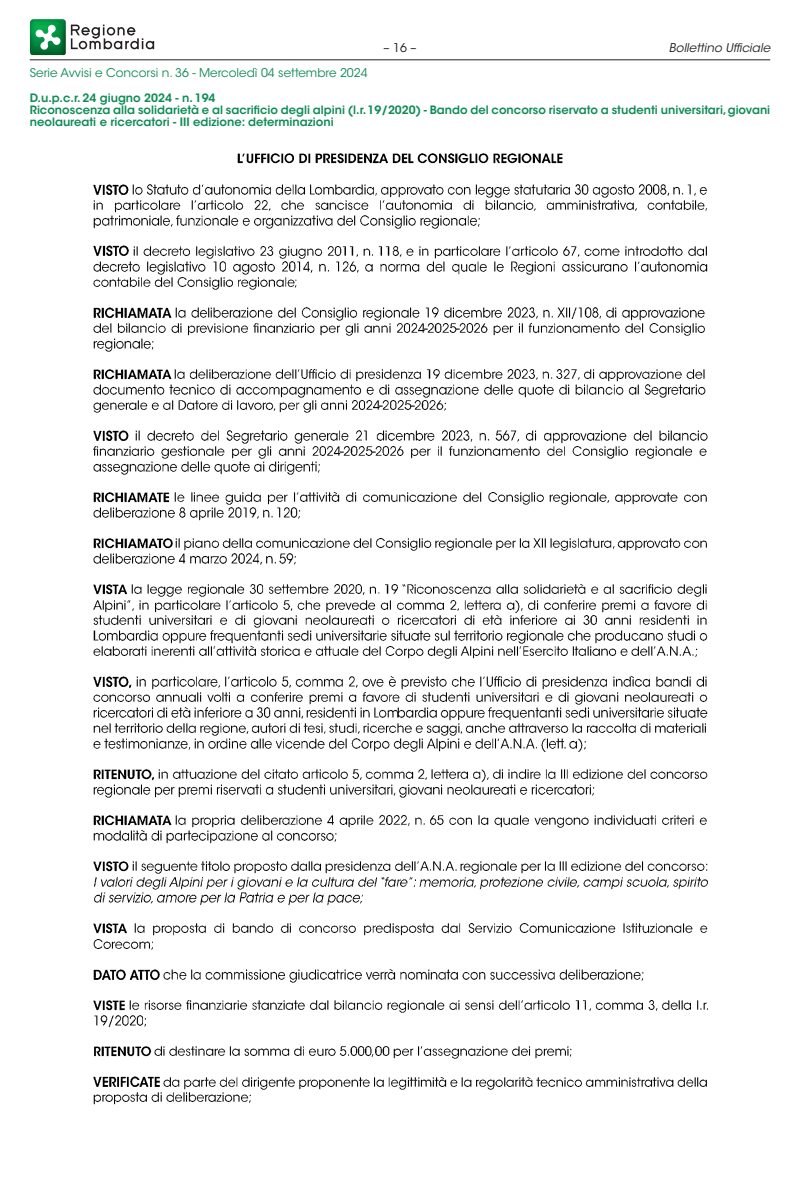
<style>
.page{position:relative;width:800px;height:1182px;background:#fff}
.page>*{position:absolute;margin:0;border:0;box-sizing:border-box;transform-origin:0 0}
.t1{font:12px "ITC Avant Garde Std";color:#108c56}
.t2{font:italic 12px "ITC Avant Garde Std";color:#231f20}
.t3{font:12px "ITC Avant Garde Std";color:#231f20}
._05___oggetto{font:600 11.55px/12px "ITC Avant Garde Std";color:#108c56}
._04___data_e_numero{font:600 11.55px "ITC Avant Garde Std";color:#108c56}
</style>
<div class="page">
<img style="left:237px;top:153px;width:326px;height:11px">
<img style="left:93px;top:184px;width:36px;height:11px">
<img style="left:132px;top:184px;width:575px;height:13px">
<img style="left:93px;top:197px;width:614px;height:15px">
<img style="left:93px;top:212px;width:387px;height:16px">
<img style="left:93px;top:245px;width:36px;height:11px">
<img style="left:133px;top:246px;width:269px;height:12px">
<img style="left:406px;top:246px;width:301px;height:12px">
<img style="left:93px;top:261px;width:615px;height:13px">
<img style="left:93px;top:274px;width:201px;height:15px">
<img style="left:294px;top:279px;width:3px;height:9px">
<img style="left:93px;top:307px;width:79px;height:11px">
<img style="left:175px;top:307px;width:530px;height:13px">
<img style="left:93px;top:320px;width:331px;height:15px">
<img style="left:427px;top:323px;width:29px;height:10px">
<img style="left:459px;top:320px;width:246px;height:15px">
<img style="left:93px;top:338px;width:61px;height:13px">
<img style="left:93px;top:369px;width:82px;height:11px">
<img style="left:175px;top:369px;width:530px;height:12px">
<img style="left:93px;top:384px;width:613px;height:13px">
<img style="left:93px;top:397px;width:286px;height:15px">
<img style="left:382px;top:400px;width:29px;height:10px">
<img style="left:414px;top:397px;width:32px;height:14px">
<img style="left:93px;top:430px;width:615px;height:13px">
<img style="left:93px;top:443px;width:247px;height:15px">
<img style="left:343px;top:446px;width:29px;height:10px">
<img style="left:375px;top:443px;width:332px;height:15px">
<img style="left:93px;top:458px;width:227px;height:16px">
<img style="left:93px;top:492px;width:76px;height:11px">
<img style="left:174px;top:492px;width:370px;height:12px">
<img style="left:549px;top:492px;width:158px;height:12px">
<img style="left:93px;top:507px;width:208px;height:13px">
<img style="left:93px;top:538px;width:80px;height:11px">
<img style="left:175px;top:538px;width:532px;height:12px">
<img style="left:93px;top:553px;width:203px;height:12px">
<img style="left:93px;top:584px;width:39px;height:11px">
<img style="left:132px;top:584px;width:575px;height:13px">
<img style="left:93px;top:600px;width:614px;height:12px">
<img style="left:93px;top:612px;width:329px;height:15px">
<img style="left:422px;top:612px;width:285px;height:13px">
<img style="left:93px;top:630px;width:615px;height:13px">
<img style="left:93px;top:643px;width:535px;height:15px">
<img style="left:631px;top:646px;width:67px;height:11px">
<img style="left:93px;top:676px;width:39px;height:13px">
<img style="left:136px;top:676px;width:571px;height:13px">
<img style="left:93px;top:689px;width:615px;height:15px">
<img style="left:93px;top:704px;width:304px;height:15px">
<img style="left:397px;top:704px;width:311px;height:16px">
<img style="left:93px;top:720px;width:613px;height:15px">
<img style="left:93px;top:735px;width:470px;height:16px">
<img style="left:563px;top:738px;width:23px;height:13px">
<img style="left:93px;top:769px;width:61px;height:12px">
<img style="left:158px;top:769px;width:550px;height:12px">
<img style="left:93px;top:781px;width:502px;height:16px">
<img style="left:93px;top:815px;width:79px;height:11px">
<img style="left:175px;top:815px;width:532px;height:12px">
<img style="left:93px;top:827px;width:244px;height:16px">
<img style="left:93px;top:861px;width:36px;height:11px">
<img style="left:132px;top:861px;width:576px;height:12px">
<img style="left:94px;top:876px;width:614px;height:13px">
<img style="left:94px;top:889px;width:269px;height:16px">
<img style="left:93px;top:923px;width:34px;height:11px">
<img style="left:134px;top:923px;width:574px;height:12px">
<img style="left:93px;top:935px;width:62px;height:15px">
<img style="left:93px;top:969px;width:71px;height:11px">
<img style="left:164px;top:969px;width:480px;height:12px">
<img style="left:93px;top:1000px;width:37px;height:11px">
<img style="left:130px;top:1000px;width:578px;height:12px">
<img style="left:94px;top:1015px;width:52px;height:12px">
<img style="left:94px;top:1046px;width:61px;height:11px">
<img style="left:155px;top:1046px;width:216px;height:10px">
<img style="left:371px;top:1046px;width:19px;height:11px">
<img style="left:393px;top:1046px;width:179px;height:12px">
<img style="left:93px;top:1076px;width:67px;height:11px">
<img style="left:163px;top:1077px;width:544px;height:12px">
<img style="left:93px;top:1089px;width:158px;height:15px">
<svg style="left:71px;top:25px;width:83px;height:24px"></svg>
<img style="left:30px;top:19px;width:36px;height:36px">
<svg style="left:35px;top:24px;width:26px;height:26px"></svg>
<hr style="left:30px;top:59px;width:740px;height:1px;background:#231f20">
<p class="t1" style="left:30px;top:65px;width:339px">Serie Avvisi e Concorsi n. 36 - Mercoledì 04 settembre 2024</p>
<p class="t3" style="left:383px;top:40px;width:34px">– 16 –</p>
<p class="t2" style="left:668px;top:40px;width:103px">Bollettino Ufficiale</p>
<p class="_04___data_e_numero" style="left:30px;top:91px;width:187px">D.u.p.c.r. 24 giugno 2024 - n. 194</p>
<p class="_05___oggetto" style="left:30px;top:104px;width:741px">Riconoscenza alla solidarietà e al sacrificio degli alpini (l.r. 19/2020) - Bando del concorso riservato a studenti universitari, giovani neolaureati e ricercatori - III edizione: determinazioni</p>
</div>
